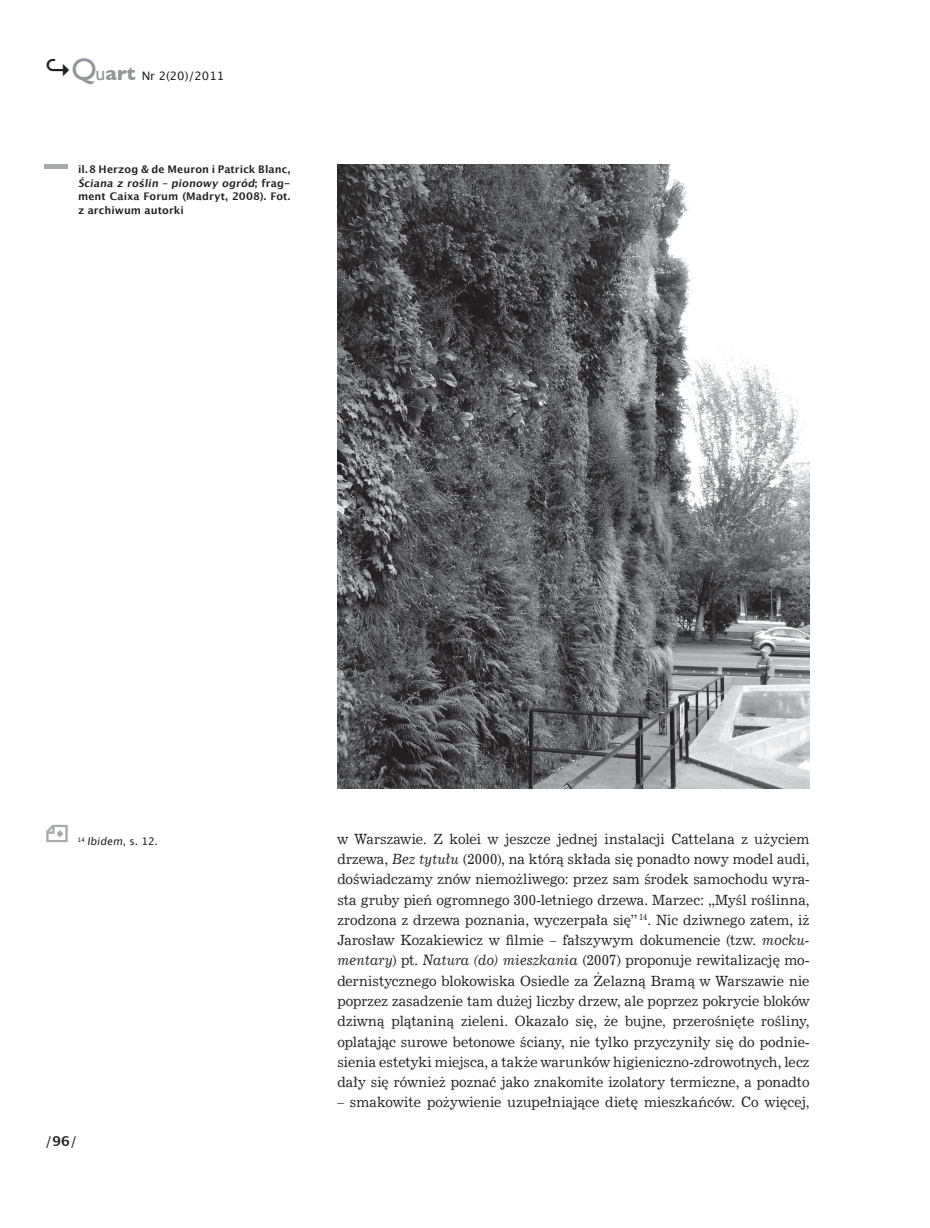
<style>
.page{position:relative;width:930px;height:1228px;background:#fff}
.page>*{position:absolute;margin:0;border:0;box-sizing:border-box;transform-origin:0 0}
.t1{font:14.1px/20.2px "News 702 EU";letter-spacing:.01em;color:#231f20;text-align:justify;scale:.94 1}
.t2{font:13.5px "Lucida Grande";color:#231f20}
.t3{font:11.7px "Lucida Grande";color:#231f20}
.t4{font:700 10.5px/13.5px "Lucida Grande";letter-spacing:.005em;color:#231f20;text-align:justify}
.t5{font:10.5px "Lucida Grande";color:#231f20}
.s1{font-weight:700;font-size:27px}
.s2{font-family:"Gill Sans";font-size:30.9px;color:#939598}
.s3{font-family:"Gill Sans";font-size:19.8px;color:#939598}
.s4{font-family:"Gill Sans";font-weight:700;font-size:19.8px;color:#939598}
.s5{font-weight:700}
.s6{font-style:italic}
</style>
<div class="page">
<img style="left:337px;top:165px;width:472px;height:623px">
<hr style="left:44px;top:165px;width:24px;height:4px;background:#a8a9ad">
<p class="t3" style="left:45px;top:69px;width:181px"><span class="s1">↪</span><span class="s2">Q</span><span class="s3">u</span><span class="s4">art</span> Nr 2(20)/2011</p>
<p class="t4" style="left:78px;top:163px;width:214px">il.8 Herzog &amp; de Meuron i Patrick Blanc, Ściana z roślin – pionowy ogród; fra g - ment Caixa Forum (Madryt, 2008). Fot. z archiwum autorki</p>
<p class="t5" style="left:78px;top:835px;width:82px"><sup>14</sup> Ibidem, s . 1 2 .</p>
<p class="t2" style="left:45px;top:1132px;width:33px">/<span class="s5">96</span>/</p>
<p class="t1" style="left:337px;top:829px;width:504px">w Warszawie. Z kolei w jeszcze jednej instalacji Cattelana z użyciem drzewa, <span class="s6">Bez tytułu</span> (2000), na którą składa się ponadto nowy model audi, doświadczamy znów niemożliwego: przez sam środek samochodu wyra&shy;sta gruby pień ogromnego 300-letniego drzewa. Marzec: „Myśl roślinna, zrodzona z drzewa poznania, wyczerpała się” <sup>14</sup>. Nic dziwnego zatem, iż Jarosław Kozakiewicz w filmie – fałszywym dokumencie (tzw. <span class="s6">mocku&shy;mentary</span>) pt. <span class="s6">Natura (do) mieszkania</span> (2007) proponuje rewitalizację mo&shy;dernistycznego blokowiska Osiedle za Żelazną Bramą w Warszawie nie poprzez zasadzenie tam dużej liczby drzew, ale poprzez pokrycie bloków dziwną plątaniną zieleni. Okazało się, że bujne, przerośnięte rośliny, oplatając surowe betonowe ściany, nie tylko przyczyniły się do podnie&shy;sienia estetyki miejsca, a także warunków higieniczno-zdrowotnych, lecz dały się również poznać jako znakomite izolatory termiczne, a ponadto</p>
<p class="t1" style="left:337px;top:1092px;width:504px">– smakowite pożywienie uzupełniające dietę mieszkańców. Co więcej,</p>
</div>
